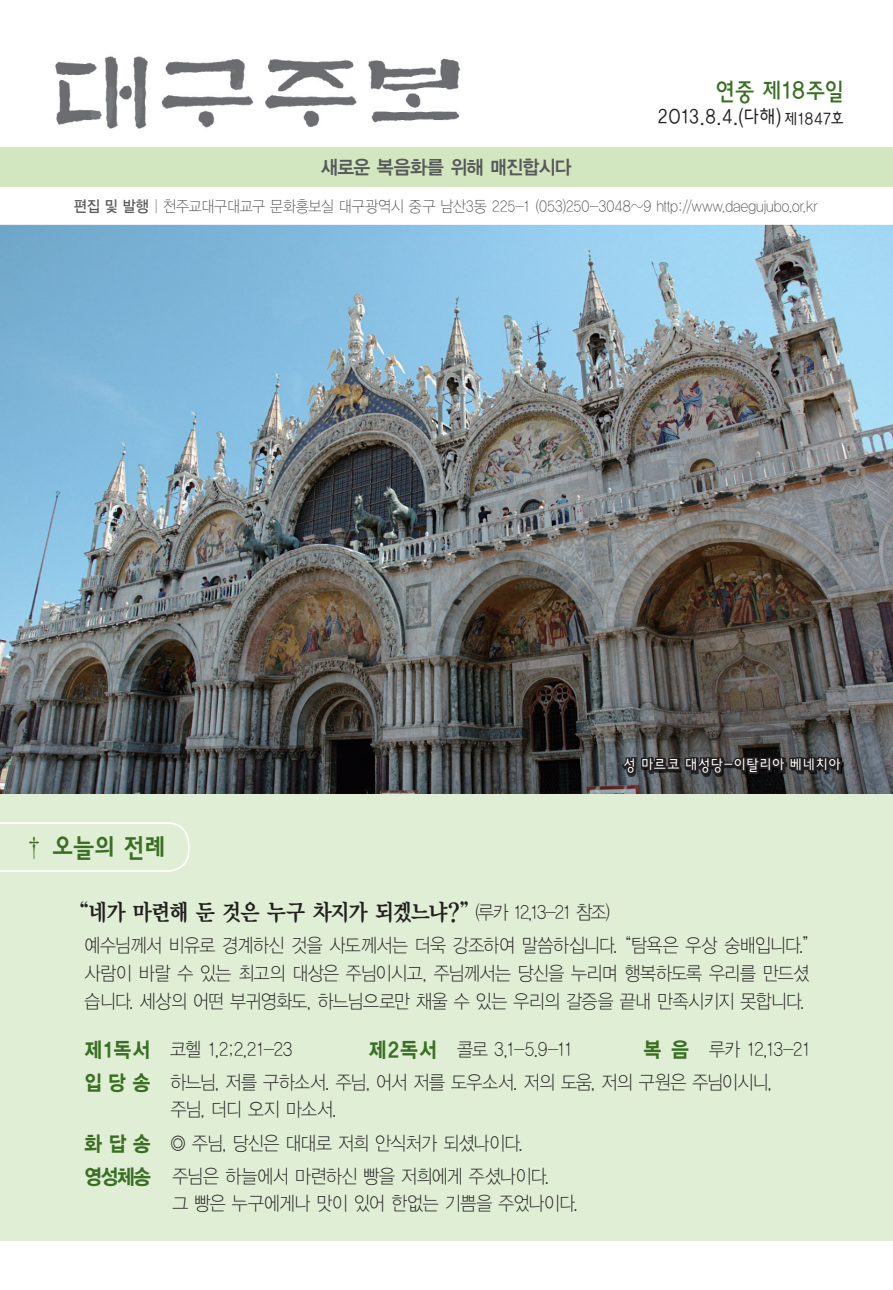
<style>
.page{position:relative;width:893px;height:1290px;background:#fff}
.page>*{position:absolute;margin:0;border:0;box-sizing:border-box;transform-origin:0 0}
.t1{font:26.25px "YDVYGO24";color:#3a6f23;scale:.9 1}
.t2{font:24.5px "YDVYGO23";letter-spacing:-.02em;color:#3a6f23;scale:.9 1}
.t3{font:22.75px "YDVY Mj O35";letter-spacing:-.06em;color:#231f20;scale:.9 1}
.t4{font:21px "YDVYGO22";letter-spacing:-.035em;color:#231f20;scale:.87 1}
.t5{font:19.25px/28px "YDVYGO31";letter-spacing:-.035em;color:#231f20;scale:.9 1}
.t6{font:19.25px "YDVYGO34";letter-spacing:-.03em;color:#57585a;scale:.95 1}
.t7{font:15.75px "YDVYGO31";color:#57585a;scale:.9 1}
.t8{font:15.75px "YDVYGO22";letter-spacing:.005em;color:#fff;scale:.9 1}
.s1{font-size:17.5px}
.s2{font-family:"YDVYGO33"}
.s3{font-family:"YDVYGO31";font-size:19.25px}
.s4{font-family:"YDVYGO35";font-size:21px;color:#3a6f23}
</style>
<div class="page">
<img style="left:55px;top:56px;width:406px;height:73px">
<div style="left:0;top:147px;width:893px;height:40px;background:#d2e7c0"></div>
<div style="left:0;top:781px;width:893px;height:459px;background:#dfeed4"></div>
<svg style="left:0;top:822px;width:190px;height:50px"></svg>
<img style="left:0;top:225px;width:893px;height:569px">
<svg style="left:619px;top:732px;width:235px;height:45px;background:#404040"></svg>
<p class="t2" style="left:715px;top:78px;width:144px">연중 제18주일</p>
<p class="t4" style="left:657px;top:106px;width:216px">2013.8.4.(다해) <span class="s1">제1847호</span></p>
<p class="t6" style="left:321px;top:156px;width:265px">새로운 복음화를 위해 매진합시다</p>
<p class="t7" style="left:74px;top:197px;width:828px"><span class="s2">편집 및 발행</span> | 천주교대구대교구 문화홍보실 대구광역시 중구 남산3동 225-1 (053)250-3048~9 http://www.daegujubo.or.kr</p>
<h1 class="t1" style="left:23px;top:833px;width:160px">† 오늘의 전례</h1>
<p class="t8" style="left:623px;top:757px;width:243px">성 마르코 대성당-이탈리아 베네치아</p>
<p class="t3" style="left:80px;top:898px;width:590px">“네가 마련해 둔 것은 누구 차지가 되겠느냐?” <span class="s3">(루카 12,13-21 참조)</span></p>
<p class="t5" style="left:85px;top:931px;width:806px;text-align:justify">예수님께서 비유로 경계하신 것을 사도께서는 더욱 강조하여 말씀하십니다. “탐욕은 우상 숭배입니다.” 사람이 바랄 수 있는 최고의 대상은 주님이시고, 주님께서는 당신을 누리며 행복하도록 우리를 만드셨 습니다. 세상의 어떤 부귀영화도, 하느님으로만 채울 수 있는 우리의 갈증을 끝내 만족시키지 못합니다.</p>
<p class="t5" style="left:85px;top:1035px;width:232px"><span class="s4">제1독서</span> 코헬 1,2;2,21-23</p>
<p class="t5" style="left:369px;top:1035px;width:229px"><span class="s4">제2독서</span> 콜로 3,1-5.9-11</p>
<p class="t5" style="left:85px;top:1033px;width:809px;line-height:32.9px;text-indent:559px"><span class="s4">복 음</span> 루카 12,13-21 <span class="s4">입 당 송</span> 하느님, 저를 구하소서. 주님, 어서 저를 도우소서. 저의 도움, 저의 구원은 주님이시니,</p>
<p class="t5" style="left:85px;top:1093px;width:518px;line-height:33.4px;text-indent:86px">주님, 더디 오지 마소서.<br><span class="s4">화 답 송</span> ◎ 주님, 당신은 대대로 저희 안식처가 되셨나이다. <span class="s4">영성체송</span> 주님은 하늘에서 마련하신 빵을 저희에게 주셨나이다.</p>
<p class="t5" style="left:172px;top:1189px;width:452px">그 빵은 누구에게나 맛이 있어 한없는 기쁨을 주었나이다.</p>
</div>
